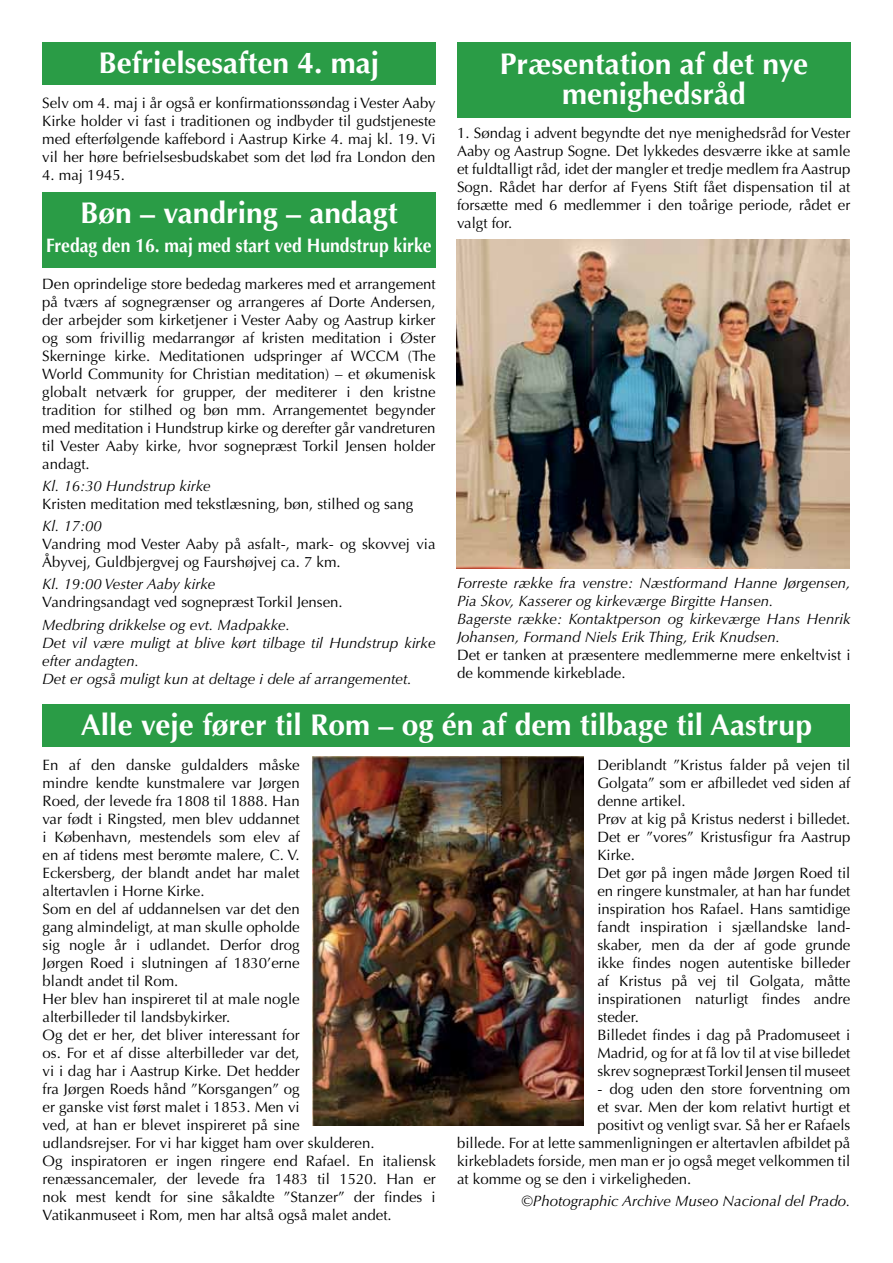
<style>
.page{position:relative;width:893px;height:1263px;background:#fff}
.page>*{position:absolute;margin:0;border:0;box-sizing:border-box;transform-origin:0 0}
.t1{font:700 30px/30px "Optima";color:#fff;text-align:center}
.t2{font:700 19.5px "Optima";color:#fff;scale:.9 1}
.t3{font:15px/18px "Optima";color:#000}
.t4{font:italic 15px/18px "Optima";color:#000}
</style>
<div class="page">
<div style="left:43px;top:704px;width:807px;height:42px;background:#2a9c46"></div>
<div style="left:42px;top:43px;width:394px;height:42px;background:#2a9c46"></div>
<div style="left:457px;top:43px;width:394px;height:75px;background:#2a9c46"></div>
<div style="left:42px;top:192px;width:394px;height:76px;background:#2a9c46"></div>
<img style="left:457px;top:239px;width:393px;height:330px">
<img style="left:313px;top:757px;width:271px;height:369px">
<h1 class="t1" style="left:99px;top:49px;width:282px">Befrielsesaften 4. maj</h1>
<h1 class="t1" style="left:500px;top:50px;width:310px">Præsentation af det nye menighedsråd</h1>
<p class="t3" style="left:42px;top:95px;width:395px;text-align:justify">Selv om 4. maj i år også er konfirmationssøndag i Vester Aaby Kirke holder vi fast i traditionen og indbyder til gudstjeneste med efterfølgende kaffebord i Aastrup Kirke 4. maj kl. 19. Vi vil her høre befrielsesbudskabet som det lød fra London den</p>
<p class="t3" style="left:42px;top:167px;width:84px">4. maj 1945.</p>
<p class="t3" style="left:457px;top:124px;width:395px;text-align:justify">1. Søndag i advent begyndte det nye menighedsråd for Vester Aaby og Aastrup Sogne. Det lykkedes desværre ikke at samle et fuldtalligt råd, idet der mangler et tredje medlem fra Aastrup Sogn. Rådet har derfor af Fyens Stift fået dispensation til at forsætte med 6 medlemmer i den toårige periode, rådet er valgt for.</p>
<h1 class="t1" style="left:80px;top:198px;width:319px">Bøn – vandring – andagt</h1>
<h2 class="t2" style="left:46px;top:234px;width:430px">Fredag den 16. maj med start ved Hundstrup kirke</h2>
<p class="t3" style="left:42px;top:275px;width:395px;text-align:justify">Den oprindelige store bededag markeres med et arrangement på tværs af sognegrænser og arrangeres af Dorte Andersen, der arbejder som kirketjener i Vester Aaby og Aastrup kirker og som frivillig medarrangør af kristen meditation i Øster Skerninge kirke. Meditationen udspringer af WCCM (The World Community for Christian meditation) – et økumenisk globalt netværk for grupper, der mediterer i den kristne tradition for stilhed og bøn mm. Arrangementet begynder med meditation i Hundstrup kirke og derefter går vandreturen til Vester Aaby kirke, hvor sognepræst Torkil Jensen holder andagt.</p>
<p class="t4" style="left:42px;top:477px;width:170px">Kl. 16:30 Hundstrup kirke</p>
<p class="t3" style="left:42px;top:495px;width:372px">Kristen meditation med tekstlæsning, bøn, stilhed og sang</p>
<p class="t4" style="left:42px;top:517px;width:61px">Kl. 17:00</p>
<p class="t3" style="left:42px;top:535px;width:395px">Vandring mod Vester Aaby på asfalt-, mark- og skovvej via<br>Åbyvej, Guldbjergvej og Faurshøjvej ca. 7 km.</p>
<p class="t4" style="left:42px;top:575px;width:175px">Kl. 19:00 Vester Aaby kirke</p>
<p class="t3" style="left:42px;top:593px;width:302px">Vandringsandagt ved sognepræst Torkil Jensen.</p>
<p class="t4" style="left:42px;top:616px;width:395px">Medbring drikkelse og evt. Madpakke.<br>Det vil være muligt at blive kørt tilbage til Hundstrup kirke efter andagten.<br>Det er også muligt kun at deltage i dele af arrangementet.</p>
<p class="t4" style="left:457px;top:574px;width:395px">Forreste række fra venstre: Næstformand Hanne Jørgensen, Pia Skov, Kasserer og kirkeværge Birgitte Hansen.<br>Bagerste række: Kontaktperson og kirkeværge Hans Henrik Johansen, Formand Niels Erik Thing, Erik Knudsen.</p>
<p class="t3" style="left:457px;top:646px;width:395px">Det er tanken at præsentere medlemmerne mere enkeltvist i de kommende kirkeblade.</p>
<h1 class="t1" style="left:81px;top:710px;width:732px">Alle veje fører til Rom – og én af dem tilbage til Aastrup</h1>
<p class="t3" style="left:43px;top:756px;width:395px">En af den danske guldalders måske<br>mindre kendte kunstmalere var Jørgen<br>Roed, der levede fra 1808 til 1888. Han<br>var født i Ringsted, men blev uddannet<br>i København, mestendels som elev af<br>en af tidens mest berømte malere, C. V.<br>Eckersberg, der blandt andet har malet<br>altertavlen i Horne Kirke.<br>Som en del af uddannelsen var det den<br>gang almindeligt, at man skulle opholde<br>sig nogle år i udlandet. Derfor drog<br>Jørgen Roed i slutningen af 1830’erne<br>blandt andet til Rom.<br>Her blev han inspireret til at male nogle<br>alterbilleder til landsbykirker.<br>Og det er her, det bliver interessant for<br>os. For et af disse alterbilleder var det,<br>vi i dag har i Aastrup Kirke. Det hedder<br>fra Jørgen Roeds hånd ”Korsgangen” og<br>er ganske vist først malet i 1853. Men vi<br>ved, at han er blevet inspireret på sine<br>udlandsrejser. For vi har kigget ham over skulderen.<br>Og inspiratoren er ingen ringere end Rafael. En italiensk renæssancemaler, der levede fra 1483 til 1520. Han er nok mest kendt for sine såkaldte ”Stanzer” der findes i Vatikanmuseet i Rom, men har altså også malet andet.</p>
<p class="t3" style="left:597px;top:756px;width:255px">Deriblandt ”Kristus falder på vejen til Golgata” som er afbilledet ved siden af denne artikel.<br>Prøv at kig på Kristus nederst i billedet.<br>Det er ”vores” Kristusfigur fra Aastrup Kirke.<br>Det gør på ingen måde Jørgen Roed til en ringere kunstmaler, at han har fundet inspiration hos Rafael. Hans samtidige fandt inspiration i sjællandske land&shy;skaber, men da der af gode grunde ikke findes nogen autentiske billeder af Kristus på vej til Golgata, måtte inspirationen naturligt findes andre steder.<br>Billedet findes i dag på Pradomuseet i Madrid, og for at få lov til at vise billedet skrev sognepræst Torkil Jensen til museet</p>
<p class="t3" style="left:597px;top:1080px;width:254px">- dog uden den store forventning om</p>
<p class="t3" style="left:597px;top:1098px;width:254px">et svar. Men der kom relativt hurtigt et</p>
<p class="t3" style="left:597px;top:1116px;width:255px">positivt og venligt svar. Så her er Rafaels</p>
<p class="t3" style="left:457px;top:1134px;width:395px">billede. For at lette sammenligningen er altertavlen afbildet på</p>
<p class="t3" style="left:457px;top:1152px;width:395px">kirkebladets forside, men man er jo også meget velkommen til</p>
<p class="t3" style="left:457px;top:1170px;width:236px">at komme og se den i virkeligheden.</p>
<p class="t4" style="left:522px;top:1192px;width:330px">©Photographic Archive Museo Nacional del Prado.</p>
</div>
